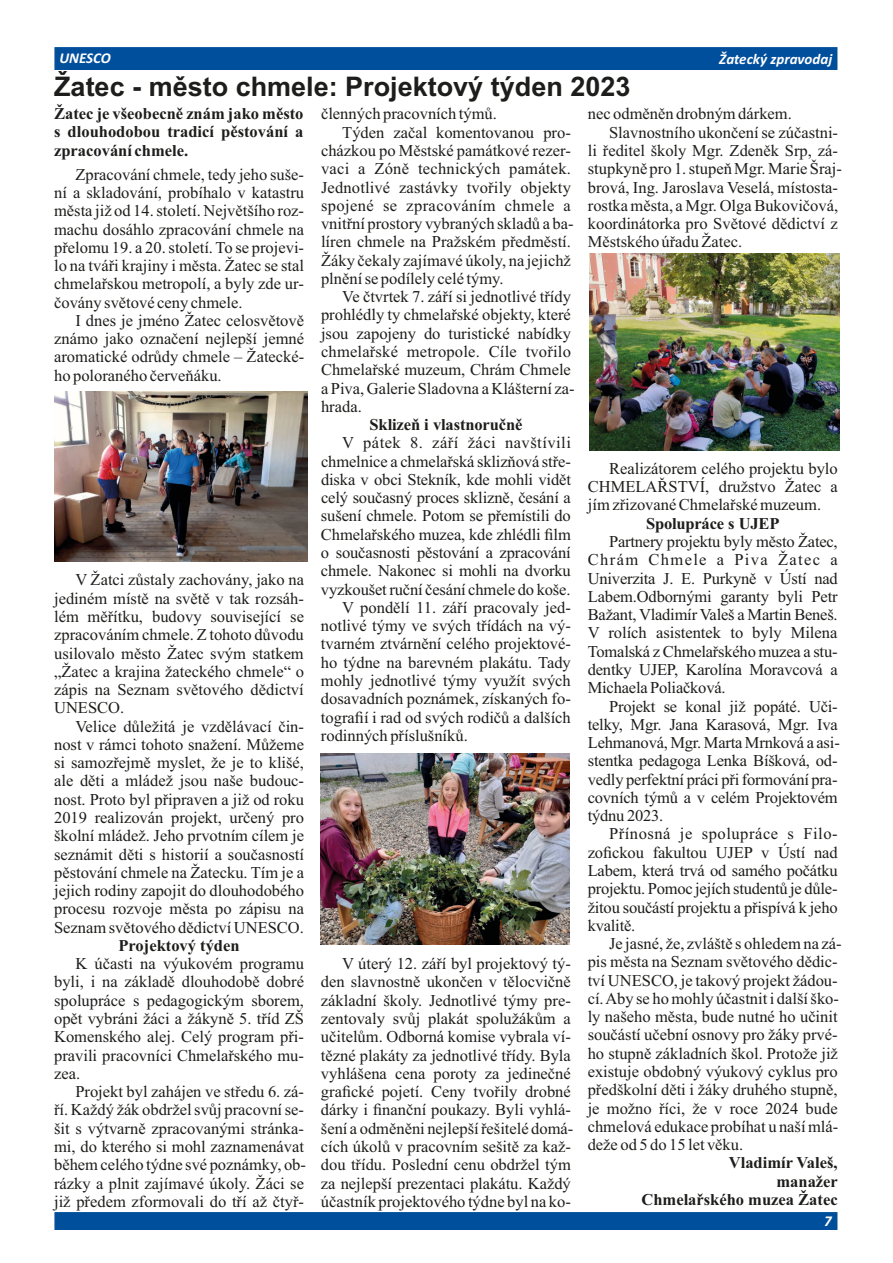
<style>
.page{position:relative;width:893px;height:1263px;background:#fff}
.page>*{position:absolute;margin:0;border:0;box-sizing:border-box;transform-origin:0 0}
.t1{font:700 27px "Arial";color:#1d1d1b}
.t2{font:16.5px/18.3px "Times New Roman";color:#1d1d1b;text-align:justify}
.t3{font:700 16.5px/18.3px "Times New Roman";color:#1d1d1b;text-align:right}
.t4{font:16.5px "Times New Roman";letter-spacing:.025em;color:#1d1d1b}
.t5{font:16.5px "Times New Roman";letter-spacing:.03em;color:#1d1d1b}
.t6{font:italic 700 15px "Calibri";color:#fff}
</style>
<div class="page">
<div style="left:54px;top:1212px;width:784px;height:17px;background:#004f9c"></div>
<div style="left:54px;top:47px;width:783px;height:22px;background:#004f9c"></div>
<img style="left:321px;top:753px;width:248px;height:192px">
<img style="left:54px;top:391px;width:254px;height:171px">
<img style="left:589px;top:254px;width:251px;height:196px">
<p class="t6" style="left:59px;top:51px;width:53px">UNESCO</p>
<p class="t6" style="left:719px;top:53px;width:114px">Žatecký zpravodaj</p>
<h1 class="t1" style="left:54px;top:77px;width:578px">Žatec - město chmele: Projektový týden 2023</h1>
<p class="t3" style="left:54px;top:106px;width:251px;text-align:justify">Žatec je všeobecně znám jako město s dlouhodobou tradicí pěstování a zpracování chmele.</p>
<p class="t2" style="left:321px;top:106px;width:177px">členných pracovních týmů.</p>
<p class="t2" style="left:342px;top:125px;width:230px">Týden začal komentovanou pro-</p>
<p class="t2" style="left:321px;top:143px;width:251px">cházkou po Městské památkové rezer-</p>
<p class="t2" style="left:321px;top:161px;width:251px">vaci a Zóně technických památek.</p>
<p class="t2" style="left:321px;top:179px;width:251px">Jednotlivé zastávky tvořily objekty</p>
<p class="t4" style="left:321px;top:199px;width:251px">spojené se zpracováním chmele a</p>
<p class="t2" style="left:321px;top:216px;width:254px">vnitřní prostory vybraných skladů a ba-</p>
<p class="t2" style="left:321px;top:234px;width:251px">líren chmele na Pražském předměstí.</p>
<p class="t2" style="left:321px;top:253px;width:251px">Žáky čekaly zajímavé úkoly, na jejichž</p>
<p class="t2" style="left:321px;top:271px;width:184px">plnění se podílely celé týmy.</p>
<p class="t2" style="left:342px;top:289px;width:230px">Ve čtvrtek 7. září si jednotlivé třídy</p>
<p class="t2" style="left:321px;top:307px;width:251px">prohlédly ty chmelařské objekty, které</p>
<p class="t2" style="left:321px;top:326px;width:251px">jsou zapojeny do turistické nabídky</p>
<p class="t2" style="left:321px;top:344px;width:251px">chmelařské metropole. Cíle tvořilo</p>
<p class="t2" style="left:321px;top:362px;width:251px">Chmelařské muzeum, Chrám Chmele</p>
<p class="t2" style="left:321px;top:380px;width:255px">a Piva, Galerie Sladovna a Klášterní za-</p>
<p class="t2" style="left:321px;top:399px;width:42px">hrada.</p>
<p class="t3" style="left:370px;top:417px;width:154px">Sklizeň i vlastnoručně</p>
<p class="t5" style="left:342px;top:437px;width:230px">V pátek 8. září žáci navštívili</p>
<p class="t2" style="left:321px;top:454px;width:251px">chmelnice a chmelařská sklizňová stře-</p>
<p class="t2" style="left:321px;top:472px;width:251px">diska v obci Stekník, kde mohli vidět</p>
<p class="t2" style="left:321px;top:490px;width:251px">celý současný proces sklizně, česání a</p>
<p class="t2" style="left:321px;top:508px;width:251px">sušení chmele. Potom se přemístili do</p>
<p class="t2" style="left:321px;top:527px;width:251px">Chmelařského muzea, kde zhlédli film</p>
<p class="t2" style="left:321px;top:545px;width:251px">o současnosti pěstování a zpracování</p>
<p class="t2" style="left:321px;top:563px;width:251px">chmele. Nakonec si mohli na dvorku</p>
<p class="t2" style="left:321px;top:581px;width:251px">vyzkoušet ruční česání chmele do koše.</p>
<p class="t2" style="left:342px;top:600px;width:230px">V pondělí 11. září pracovaly jed-</p>
<p class="t2" style="left:321px;top:618px;width:251px">notlivé týmy ve svých třídách na vý-</p>
<p class="t2" style="left:321px;top:636px;width:251px">tvarném ztvárnění celého projektové-</p>
<p class="t2" style="left:321px;top:655px;width:251px">ho týdne na barevném plakátu. Tady</p>
<p class="t2" style="left:321px;top:673px;width:251px">mohly jednotlivé týmy využít svých</p>
<p class="t2" style="left:321px;top:691px;width:251px">dosavadních poznámek, získaných fo-</p>
<p class="t2" style="left:321px;top:709px;width:251px">tografií i rad od svých rodičů a dalších</p>
<p class="t2" style="left:321px;top:728px;width:148px">rodinných příslušníků.</p>
<p class="t2" style="left:588px;top:106px;width:205px">nec odměněn drobným dárkem.</p>
<p class="t2" style="left:609px;top:125px;width:230px">Slavnostního ukončení se zúčastni-</p>
<p class="t2" style="left:588px;top:143px;width:251px">li ředitel školy Mgr. Zdeněk Srp, zá-</p>
<p class="t2" style="left:588px;top:161px;width:256px">stupkyně pro 1. stupeň Mgr. Marie Šraj-</p>
<p class="t2" style="left:588px;top:179px;width:252px">brová, Ing. Jaroslava Veselá, místosta-</p>
<p class="t2" style="left:588px;top:198px;width:252px">rostka města, a Mgr. Olga Bukovičová,</p>
<p class="t2" style="left:588px;top:216px;width:251px">koordinátorka pro Světové dědictví z</p>
<p class="t2" style="left:588px;top:234px;width:156px">Městského úřadu Žatec.</p>
<p class="t2" style="left:54px;top:167px;width:251px;text-indent:21px">Zpracování chmele, tedy jeho suše&shy;ní a skladování, probíhalo v katastru města již od 14. století. Největšího roz&shy;machu dosáhlo zpracování chmele na přelomu 19. a 20. století. To se projevi&shy;lo na tváři krajiny i města. Žatec se stal chmelařskou metropolí, a byly zde ur&shy;čovány světové ceny chmele.</p>
<p class="t2" style="left:54px;top:313px;width:252px;text-indent:21px">I dnes je jméno Žatec celosvětově známo jako označení nejlepší jemné aromatické odrůdy chmele – Žatecké&shy;ho poloraného červeňáku.</p>
<p class="t2" style="left:588px;top:461px;width:251px;text-indent:21px">Realizátorem celého projektu bylo CHMELAŘSTVÍ, družstvo Žatec a jím zřizované Chmelařské muzeum.</p>
<p class="t3" style="left:646px;top:516px;width:135px">Spolupráce s UJEP</p>
<p class="t2" style="left:588px;top:534px;width:251px;text-indent:21px">Partnery projektu byly město Žatec, Chrám Chmele a Piva Žatec a Univerzita J. E. Purkyně v Ústí nad Labem.Odbornými garanty byli Petr Bažant, Vladimír Valeš a Martin Beneš.<br>V rolích asistentek to byly Milena Tomalská z Chmelařského muzea a stu&shy;dentky UJEP, Karolína Moravcová a Michaela Poliačková.</p>
<p class="t2" style="left:588px;top:698px;width:254px;text-align:left;text-indent:21px">Projekt se konal již popáté. Uči&shy;telky, Mgr. Jana Karasová, Mgr. Iva<br>Lehmanová, Mgr. Marta Mrnková a asi&shy;stentka pedagoga Lenka Bíšková, od&shy;vedly perfektní práci při formování pra&shy;covních týmů a v celém Projektovém týdnu 2023.</p>
<p class="t2" style="left:588px;top:826px;width:251px;text-indent:21px">Přínosná je spolupráce s Filo&shy;zofickou fakultou UJEP v Ústí nad Labem, která trvá od samého počátku projektu. Pomoc jejích studentů je důle&shy;žitou součástí projektu a přispívá k jeho kvalitě.</p>
<p class="t2" style="left:588px;top:936px;width:255px;text-align:left;text-indent:21px">Je jasné, že, zvláště s ohledem na zá&shy;pis města na Seznam světového dědic&shy;tví UNESCO, je takový projekt žádou&shy;cí. Aby se ho mohly účastnit i další ško&shy;ly našeho města, bude nutné ho učinit součástí učební osnovy pro žáky prvé&shy;ho stupně základních škol. Protože již existuje obdobný výukový cyklus pro předškolní děti i žáky druhého stupně, je možno říci, že v roce 2024 bude chmelová edukace probíhat u naší mlá&shy;deže od 5 do 15 let věku.</p>
<p class="t3" style="left:641px;top:1155px;width:198px">Vladimír Valeš,<br>manažer<br>Chmelařského muzea Žatec</p>
<p class="t2" style="left:54px;top:572px;width:251px;text-indent:21px">V Žatci zůstaly zachovány, jako na jediném místě na světě v tak rozsáh&shy;lém měřítku, budovy související se zpracováním chmele. Z tohoto důvodu usilovalo město Žatec svým statkem „Žatec a krajina žateckého chmele“ o zápis na Seznam světového dědictví UNESCO.</p>
<p class="t2" style="left:54px;top:718px;width:251px;text-indent:21px">Velice důležitá je vzdělávací čin&shy;nost v rámci tohoto snažení. Můžeme si samozřejmě myslet, že je to klišé, ale děti a mládež jsou naše budouc&shy;nost. Proto byl připraven a již od roku 2019 realizován projekt, určený pro školní mládež. Jeho prvotním cílem je seznámit děti s historií a současností pěstování chmele na Žatecku. Tím je a jejich rodiny zapojit do dlouhodobého procesu rozvoje města po zápisu na Seznam světového dědictví UNESCO.</p>
<p class="t3" style="left:119px;top:938px;width:123px">Projektový týden</p>
<p class="t2" style="left:54px;top:956px;width:251px;text-indent:21px">K účasti na výukovém programu byli, i na základě dlouhodobě dobré spolupráce s pedagogickým sborem, opět vybráni žáci a žákyně 5. tříd ZŠ Komenského alej. Celý program při&shy;pravili pracovníci Chmelařského mu&shy;zea.</p>
<p class="t2" style="left:54px;top:1084px;width:253px;text-indent:21px">Projekt byl zahájen ve středu 6. zá&shy;ří. Každý žák obdržel svůj pracovní se&shy;šit s výtvarně zpracovanými stránka&shy;mi, do kterého si mohl zaznamenávat během celého týdne své poznámky, ob&shy;rázky a plnit zajímavé úkoly. Žáci se již předem zformovali do tří až čtyř-</p>
<p class="t2" style="left:321px;top:956px;width:254px;text-align:left;text-indent:21px">V úterý 12. září byl projektový tý&shy;den slavnostně ukončen v tělocvičně základní školy. Jednotlivé týmy pre&shy;zentovaly svůj plakát spolužákům a učitelům. Odborná komise vybrala ví&shy;tězné plakáty za jednotlivé třídy. Byla vyhlášena cena poroty za jedinečné grafické pojetí. Ceny tvořily drobné dárky i finanční poukazy. Byli vyhlá&shy;šení a odměněni nejlepší řešitelé domá&shy;cích úkolů v pracovním sešitě za kaž&shy;dou třídu. Poslední cenu obdržel tým za nejlepší prezentaci plakátu. Každý účastník projektového týdne byl na ko-</p>
<p class="t6" style="left:824px;top:1215px;width:9px">7</p>
</div>
